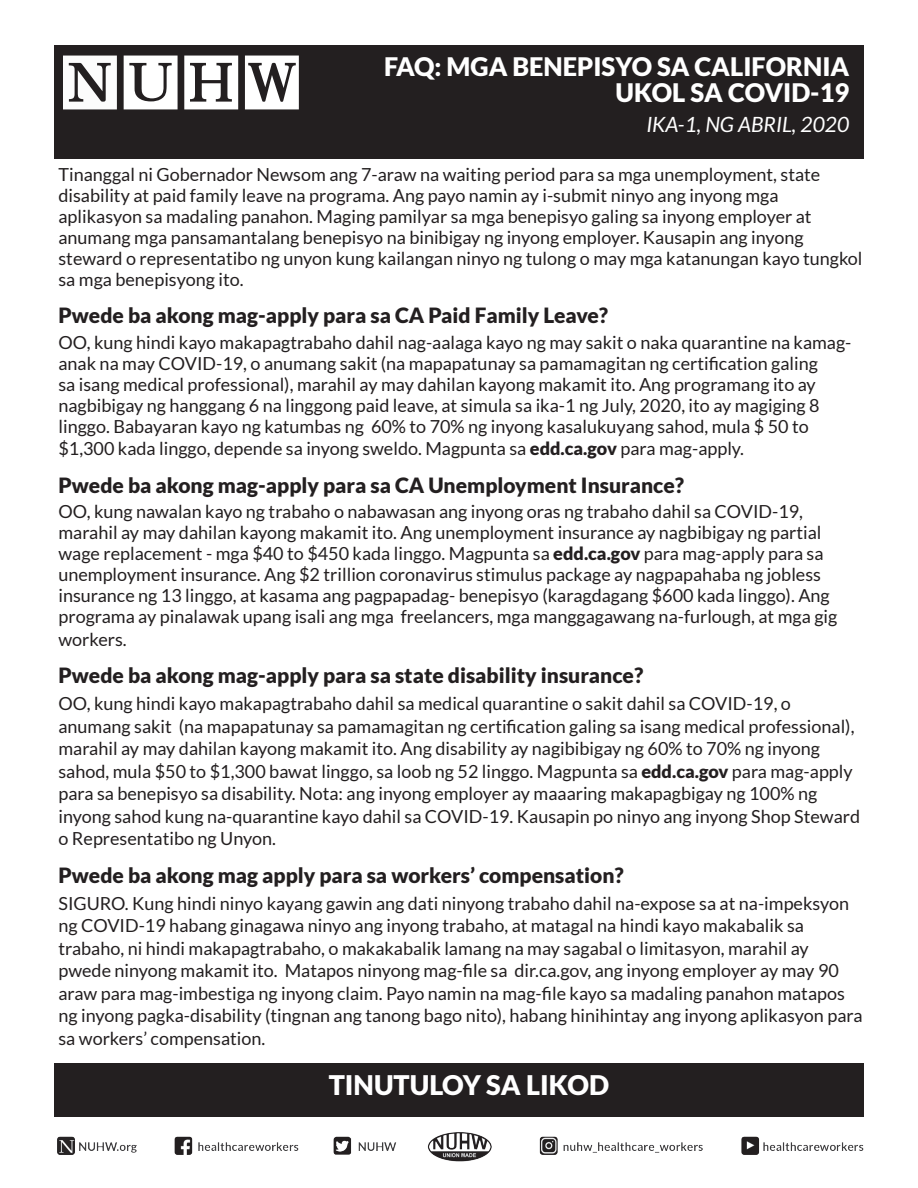
<style>
.page{position:relative;width:918px;height:1188px;background:#fff}
.page>*{position:absolute;margin:0;border:0;box-sizing:border-box;transform-origin:0 0}
.t1{font:900 27px "Lato";color:#fff}
.t2{font:900 25.5px/25.5px "Lato";color:#fff;text-align:right}
.t3{font:900 21px "Lato";color:#231f20}
.t4{font:italic 21px "Lato";color:#fff}
.t5{font:18px/22.5px "Lato";color:#231f20}
.s1{font-weight:900}
</style>
<div class="page">
<div style="left:54px;top:45px;width:810px;height:113px;background:#231f20"></div>
<svg style="left:63px;top:56px;width:54px;height:53px"></svg>
<svg style="left:124px;top:56px;width:54px;height:53px"></svg>
<svg style="left:184px;top:56px;width:54px;height:53px"></svg>
<svg style="left:245px;top:56px;width:54px;height:53px"></svg>
<img style="left:57px;top:1132px;width:807px;height:30px">
<div style="left:54px;top:1063px;width:810px;height:54px;background:#231f20"></div>
<p class="t2" style="left:384px;top:54px;width:467px">FAQ: MGA BENEPISYO SA CALIFORNIA<br>UKOL SA COVID-19</p>
<p class="t4" style="left:646px;top:113px;width:204px">IKA-1, NG ABRIL, 2020</p>
<p class="t5" style="left:58px;top:164px;width:806px;line-height:21px">Tinanggal ni Gobernador Newsom ang 7-araw na waiting period para sa mga unemployment, state disability at paid family leave na programa. Ang payo namin ay i-submit ninyo ang inyong mga aplikasyon sa madaling panahon. Maging pamilyar sa mga benepisyo galing sa inyong employer at anumang mga pansamantalang benepisyo na binibigay ng inyong employer. Kausapin ang inyong steward o representatibo ng unyon kung kailangan ninyo ng tulong o may mga katanungan kayo tungkol sa mga benepisyong ito.</p>
<p class="t3" style="left:58px;top:303px;width:551px">Pwede ba akong mag-apply para sa CA Paid Family Leave?</p>
<p class="t5" style="left:58px;top:332px;width:795px;line-height:21.3px">OO, kung hindi kayo makapagtrabaho dahil nag-aalaga kayo ng may sakit o naka quarantine na kamag&shy;anak na may COVID-19, o anumang sakit (na mapapatunay sa pamamagitan ng certification galing<br>sa isang medical professional), marahil ay may dahilan kayong makamit ito. Ang programang ito ay nagbibigay ng hanggang 6 na linggong paid leave, at simula sa ika-1 ng July, 2020, ito ay magiging 8 linggo. Babayaran kayo ng katumbas ng 60% to 70% ng inyong kasalukuyang sahod, mula $ 50 to $1,300 kada linggo, depende sa inyong sweldo. Magpunta sa <span class="s1">edd.ca.gov</span> para mag-apply.</p>
<p class="t3" style="left:58px;top:473px;width:627px">Pwede ba akong mag-apply para sa CA Unemployment Insurance?</p>
<p class="t5" style="left:58px;top:501px;width:780px;line-height:21.3px">OO, kung nawalan kayo ng trabaho o nabawasan ang inyong oras ng trabaho dahil sa COVID-19, marahil ay may dahilan kayong makamit ito. Ang unemployment insurance ay nagbibigay ng partial wage replacement - mga $40 to $450 kada linggo. Magpunta sa <span class="s1">edd.ca.gov</span> para mag-apply para sa unemployment insurance. Ang $2 trillion coronavirus stimulus package ay nagpapahaba ng jobless insurance ng 13 linggo, at kasama ang pagpapadag- benepisyo (karagdagang $600 kada linggo). Ang programa ay pinalawak upang isali ang mga freelancers, mga manggagawang na-furlough, at mga gig workers.</p>
<p class="t3" style="left:58px;top:663px;width:586px">Pwede ba akong mag-apply para sa state disability insurance?</p>
<p class="t5" style="left:58px;top:693px;width:803px">OO, kung hindi kayo makapagtrabaho dahil sa medical quarantine o sakit dahil sa COVID-19, o anumang sakit (na mapapatunay sa pamamagitan ng certification galing sa isang medical professional), marahil ay may dahilan kayong makamit ito. Ang disability ay nagibibigay ng 60% to 70% ng inyong sahod, mula $50 to $1,300 bawat linggo, sa loob ng 52 linggo. Magpunta sa <span class="s1">edd.ca.gov</span> para mag-apply para sa benepisyo sa disability. Nota: ang inyong employer ay maaaring makapagbigay ng 100% ng inyong sahod kung na-quarantine kayo dahil sa COVID-19. Kausapin po ninyo ang inyong Shop Steward o Representatibo ng Unyon.</p>
<p class="t3" style="left:58px;top:863px;width:567px">Pwede ba akong mag apply para sa workers’ compensation?</p>
<p class="t5" style="left:58px;top:892px;width:806px">SIGURO. Kung hindi ninyo kayang gawin ang dati ninyong trabaho dahil na-expose sa at na-impeksyon ng COVID-19 habang ginagawa ninyo ang inyong trabaho, at matagal na hindi kayo makabalik sa trabaho, ni hindi makapagtrabaho, o makakabalik lamang na may sagabal o limitasyon, marahil ay pwede ninyong makamit ito. Matapos ninyong mag-file sa dir.ca.gov, ang inyong employer ay may 90 araw para mag-imbestiga ng inyong claim. Payo namin na mag-file kayo sa madaling panahon matapos ng inyong pagka-disability (tingnan ang tanong bago nito), habang hinihintay ang inyong aplikasyon para sa workers’ compensation.</p>
<p class="t1" style="left:329px;top:1070px;width:282px">TINUTULOY SA LIKOD</p>
</div>
